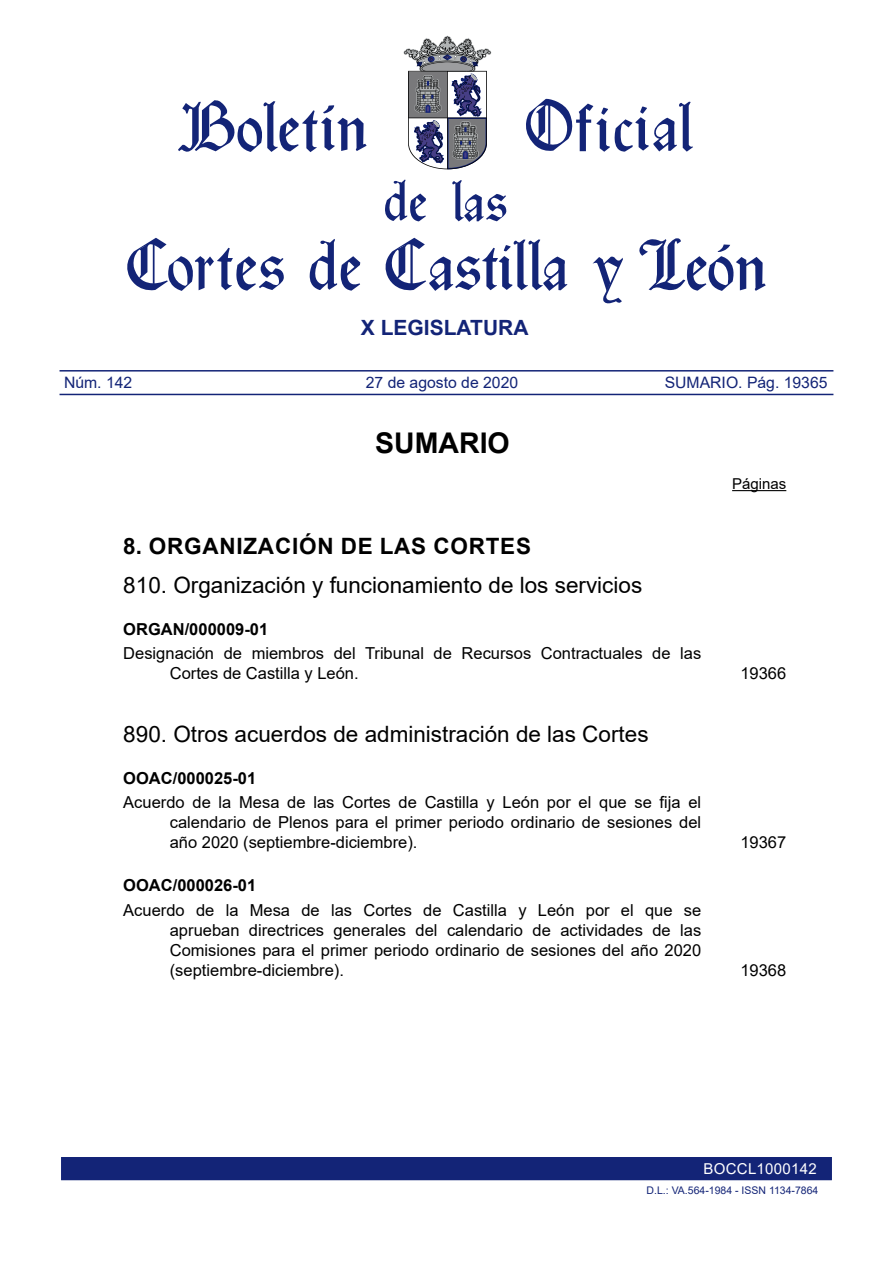
<style>
.page{position:relative;width:893px;height:1263px;background:#fff}
.page>*{position:absolute;margin:0;border:0;box-sizing:border-box;transform-origin:0 0}
.t1{font:700 28.5px "Arial";color:#000}
.SubApartado1{font:22.5px "Arial";color:#000}
.SubApartadoEspaciado{font:22.5px "Arial";color:#000}
.Apartado1{font:700 22.5px "Arial";letter-spacing:.035em;color:#000}
.t2{font:700 21px "Arial";color:#132477}
.Sumario{font:16.5px/20px "Arial";color:#000;text-align:justify}
.ReferenciaEntrada{font:700 16.5px "Arial";color:#000}
.t3{font:15.75px "Arial";color:#132477}
.t4{font:15px "Arial";letter-spacing:.02em;color:#fff}
.Paginas{font:15px "Arial";color:#000}
.t5{font:10.5px "Arial";color:#132477}
</style>
<div class="page">
<svg style="left:639px;top:238px;width:127px;height:53px"></svg>
<svg style="left:127px;top:238px;width:157px;height:53px"></svg>
<svg style="left:178px;top:100px;width:189px;height:52px"></svg>
<svg style="left:309px;top:239px;width:51px;height:52px"></svg>
<svg style="left:592px;top:257px;width:31px;height:46px"></svg>
<svg style="left:385px;top:238px;width:182px;height:53px"></svg>
<svg style="left:526px;top:99px;width:47px;height:52px"></svg>
<hr style="left:576px;top:120px;width:15px;height:3px;background:#132477">
<svg style="left:579px;top:102px;width:114px;height:50px"></svg>
<svg style="left:385px;top:35px;width:121px;height:187px"></svg>
<hr style="left:60px;top:394px;width:773px;height:1px;background:#132477">
<hr style="left:60px;top:370px;width:773px;height:2px;background:#132477">
<div style="left:60px;top:1156px;width:773px;height:25px;background:#132477"></div>
<div style="left:60px;top:1155px;width:773px;height:27px;border:2px solid #fff"></div>
<hr style="left:732px;top:490px;width:54px;height:1px;background:#000">
<p class="t2" style="left:361px;top:313px;width:169px">X LEGISLATURA</p>
<p class="t3" style="left:64px;top:372px;width:70px">Núm. 142</p>
<p class="t3" style="left:366px;top:372px;width:154px">27 de agosto de 2020</p>
<p class="t3" style="left:665px;top:372px;width:164px">SUMARIO. Pág. 19365</p>
<h1 class="t1" style="left:375px;top:423px;width:136px">SUMARIO</h1>
<p class="Apartado1" style="left:123px;top:530px;width:409px">8. ORGANIZACIÓN DE LAS CORTES</p>
<p class="SubApartado1" style="left:123px;top:569px;width:520px">810. Organización y funcionamiento de los servicios</p>
<p class="ReferenciaEntrada" style="left:123px;top:617px;width:146px">ORGAN/000009-01</p>
<p class="Sumario" style="left:170px;top:643px;width:533px;text-indent:-46px">Designación de miembros del Tribunal de Recursos Contractuales de las<br>Cortes de Castilla y León.</p>
<p class="SubApartadoEspaciado" style="left:123px;top:718px;width:527px">890. Otros acuerdos de administración de las Cortes</p>
<p class="ReferenciaEntrada" style="left:123px;top:766px;width:134px">OOAC/000025-01</p>
<p class="Sumario" style="left:170px;top:792px;width:533px;text-indent:-46px">Acuerdo de la Mesa de las Cortes de Castilla y León por el que se fija el calendario de Plenos para el primer periodo ordinario de sesiones del año 2020 (septiembre-diciembre).</p>
<p class="ReferenciaEntrada" style="left:123px;top:874px;width:134px">OOAC/000026-01</p>
<p class="Sumario" style="left:170px;top:900px;width:533px;text-indent:-46px">Acuerdo de la Mesa de las Cortes de Castilla y León por el que se aprueban directrices generales del calendario de actividades de las Comisiones para el primer periodo ordinario de sesiones del año 2020 (septiembre-diciembre).</p>
<p class="Paginas" style="left:732px;top:473px;width:56px">Páginas</p>
<p class="Sumario" style="left:740px;top:663px;width:47px">19366</p>
<p class="Sumario" style="left:740px;top:832px;width:47px">19367</p>
<p class="Sumario" style="left:740px;top:960px;width:47px">19368</p>
<p class="t4" style="left:703px;top:1158px;width:115px">BOCCL1000142</p>
<p class="t5" style="left:647px;top:1183px;width:173px">D.L.: VA.564-1984 - ISSN 1134-7864</p>
</div>
